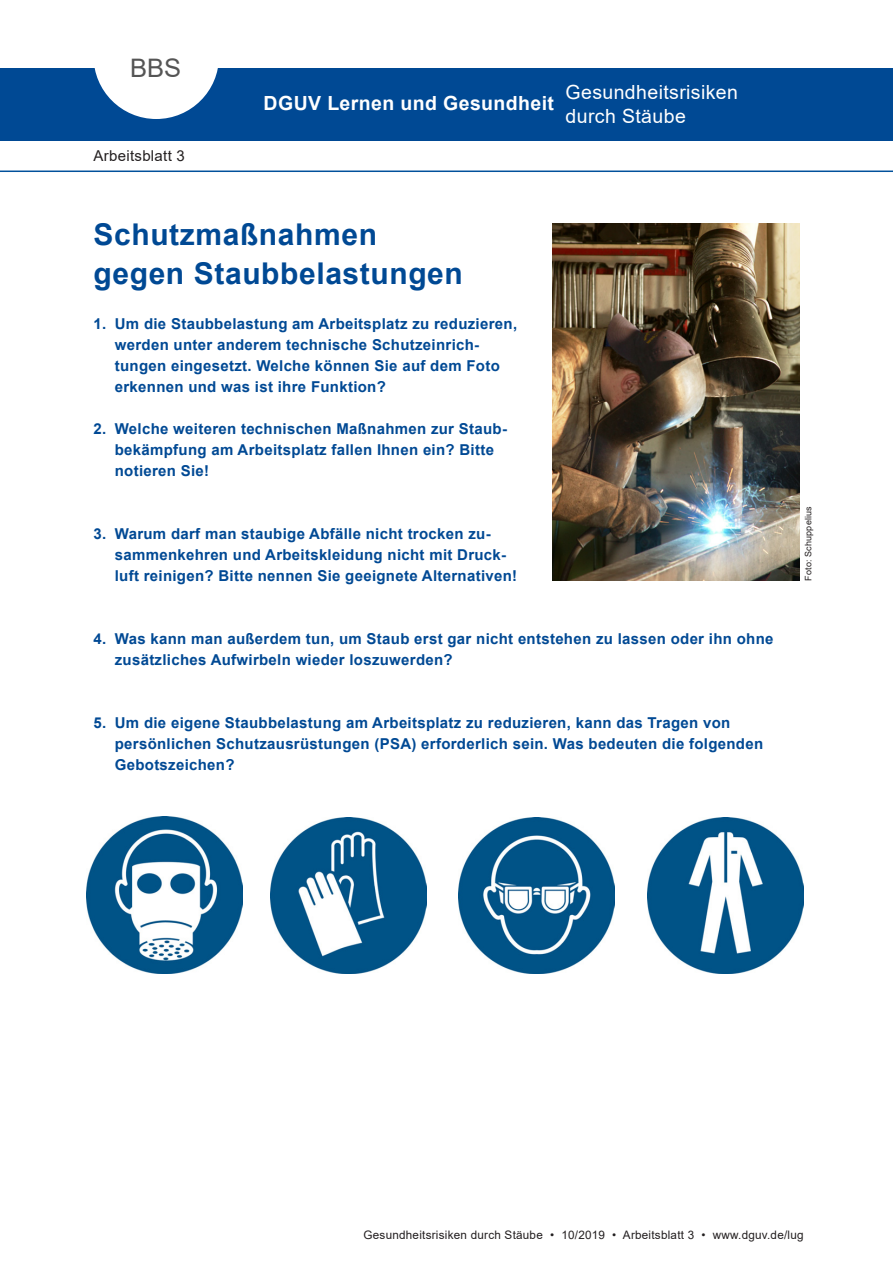
<style>
.page{position:relative;width:893px;height:1263px;background:#fff}
.page>*{position:absolute;margin:0;border:0;box-sizing:border-box;transform-origin:0 0}
.Ueberschrift{font:700 30px/39px "Arial";letter-spacing:.02em;color:#004994}
.head{font:25.5px "Arial";color:#555}
.t1{font:19.5px/23.4px "Arial";letter-spacing:.02em;color:#fff}
.t2{font:700 19.5px "Arial";letter-spacing:.02em;color:#fff}
.Fliesstext_Aufzaehlu{font:700 15px/21px "Arial";letter-spacing:.02em;color:#004994}
.t3{font:15px "Arial";letter-spacing:.02em;color:#231f20}
.fusszeile{font:11.7px "Arial";letter-spacing:.02em;color:#231f20}
.Bildnachweis{font:9px "Arial";letter-spacing:.015em;color:#231f20}
</style>
<div class="page">
<div style="left:0;top:68px;width:893px;height:72px;background:#004994"></div>
<svg style="left:94px;top:68px;width:124px;height:51px"></svg>
<hr style="left:0;top:171px;width:893px;height:1px;background:#01519b">
<img style="left:553px;top:224px;width:246px;height:357px">
<img style="left:271px;top:817px;width:156px;height:156px">
<img style="left:459px;top:817px;width:156px;height:156px">
<img style="left:648px;top:817px;width:156px;height:156px">
<img style="left:86px;top:816px;width:156px;height:157px">
<p class="head" style="left:130px;top:50px;width:53px">BBS</p>
<p class="t3" style="left:94px;top:145px;width:93px">Arbeitsblatt 3</p>
<p class="t2" style="left:264px;top:89px;width:292px">DGUV Lernen und Gesundheit</p>
<p class="t1" style="left:566px;top:81px;width:174px">Gesundheitsrisiken durch Stäube</p>
<p class="Ueberschrift" style="left:94px;top:215px;width:371px">Schutzmaßnahmen gegen Staubbelastungen</p>
<p class="Fliesstext_Aufzaehlu" style="left:115px;top:313px;width:404px;text-indent:-21px">1. Um die Staubbelastung am Arbeitsplatz zu reduzieren, werden unter anderem technische Schutzeinrich&shy;tungen eingesetzt. Welche können Sie auf dem Foto erkennen und was ist ihre Funktion?</p>
<p class="Fliesstext_Aufzaehlu" style="left:115px;top:418px;width:394px;text-indent:-21px">2. Welche weiteren technischen Maßnahmen zur Staub&shy;bekämpfung am Arbeitsplatz fallen Ihnen ein? Bitte notieren Sie!</p>
<p class="Fliesstext_Aufzaehlu" style="left:115px;top:523px;width:404px;text-indent:-21px">3. Warum darf man staubige Abfälle nicht trocken zu&shy;sammenkehren und Arbeitskleidung nicht mit Druck&shy;luft reinigen? Bitte nennen Sie geeignete Alternativen!</p>
<p class="Fliesstext_Aufzaehlu" style="left:115px;top:628px;width:660px;text-indent:-21px">4. Was kann man außerdem tun, um Staub erst gar nicht entstehen zu lassen oder ihn ohne zusätzliches Aufwirbeln wieder loszuwerden?</p>
<p class="Fliesstext_Aufzaehlu" style="left:115px;top:712px;width:650px;text-indent:-21px">5. Um die eigene Staubbelastung am Arbeitsplatz zu reduzieren, kann das Tragen von persönlichen Schutzausrüstungen (PSA) erforderlich sein. Was bedeuten die folgenden<br>Gebotszeichen?</p>
<p class="Bildnachweis" style="left:802px;top:581px;width:76px;rotate:-90deg">Foto: Schuppelius</p>
<p class="fusszeile" style="left:364px;top:1227px;width:442px">Gesundheitsrisiken durch Stäube • 10/2019 • Arbeitsblatt 3 • www.dguv.de/lug</p>
</div>
